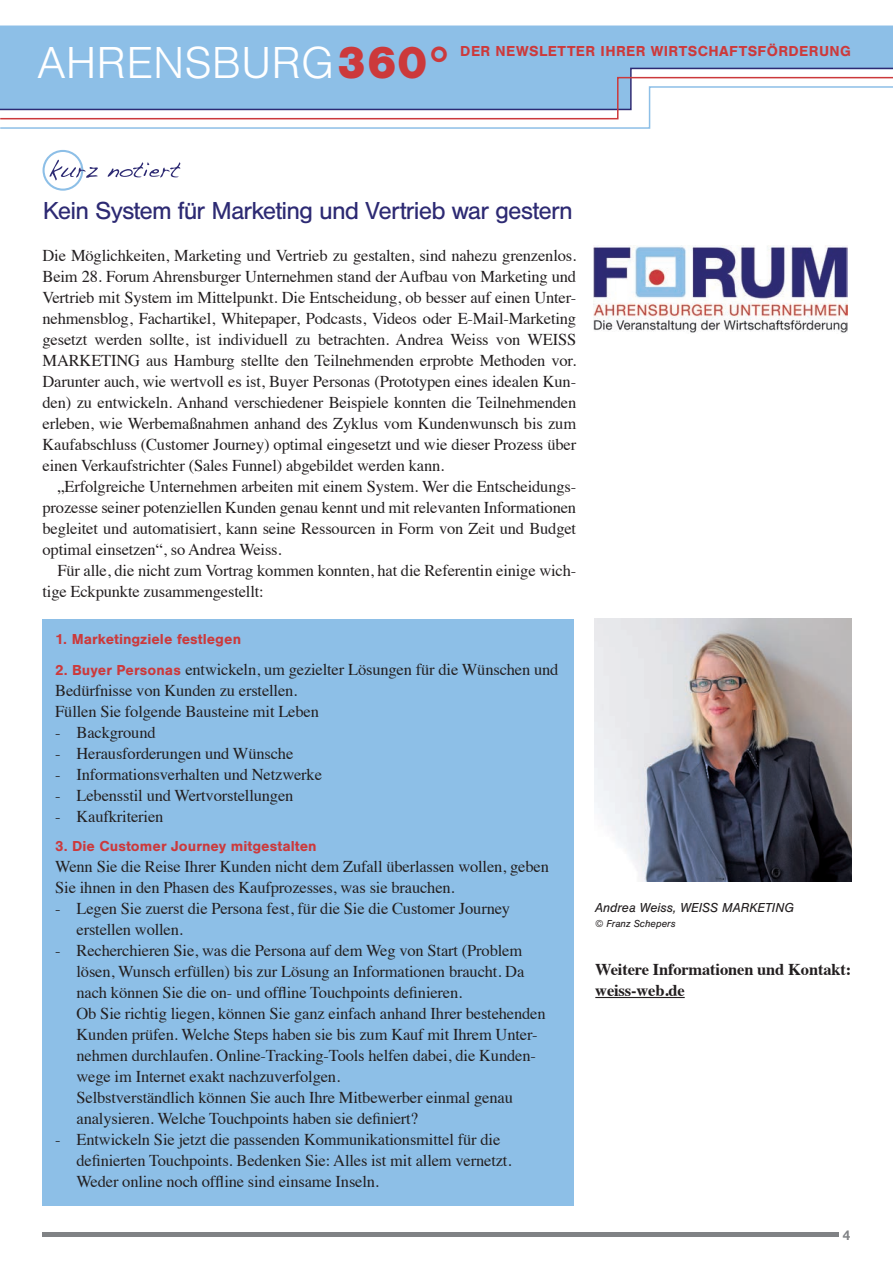
<style>
.page{position:relative;width:893px;height:1263px;background:#fff}
.page>*{position:absolute;margin:0;border:0;box-sizing:border-box;transform-origin:0 0}
.t1{font:300 46.5px "Sans";color:#fff}
.t2{font:25.5px "Sans";letter-spacing:-.035em;color:#2d2a73}
.t3{font:16.5px/21px "Times";letter-spacing:-.01em;color:#231f20}
.t4{font:700 16.5px/21px "Times";letter-spacing:-.01em;color:#231f20}
.t5{font:700 15px "Sans";letter-spacing:.005em;color:#cc393b}
.t6{font:700 15px "Sans";letter-spacing:.025em;color:#cc393b}
.t7{font:italic 13.5px "Sans";color:#231f20}
.t8{font:700 13.5px "Helvetica Neue";color:#808285}
.t9{font:italic 10.5px "Sans";color:#231f20}
.s1{font-weight:900;color:#cc393b}
.s2{font-family:"Sans";font-weight:700;font-size:15px;color:#cc393b}
</style>
<div class="page">
<div style="left:43px;top:619px;width:531px;height:586px;background:#8dbfe7"></div>
<div style="left:0;top:26px;width:893px;height:41px;background:#8dbfe7"></div>
<svg style="left:0;top:67px;width:893px;height:62px"></svg>
<hr style="left:43px;top:1232px;width:796px;height:4px;background:#808285">
<div style="left:43px;top:150px;width:40px;height:41px;border:2px solid #8dbfe7;border-radius:50%"></div>
<svg style="left:50px;top:160px;width:130px;height:20px"></svg>
<img style="left:594px;top:245px;width:253px;height:88px">
<img style="left:594px;top:618px;width:257px;height:264px">
<hr style="left:595px;top:997px;width:90px;height:1px;background:#231f20">
<h1 class="t1" style="left:37px;top:38px;width:415px">AHRENSBURG<span class="s1">360°</span></h1>
<p class="t6" style="left:460px;top:42px;width:392px">DER NEWSLETTER IHRER WIRTSCHAFTSFÖRDERUNG</p>
<h2 class="t2" style="left:43px;top:196px;width:531px">Kein System für Marketing und Vertrieb war gestern</h2>
<p class="t3" style="left:43px;top:244px;width:535px;text-align:justify">Die Möglichkeiten, Marketing und Vertrieb zu gestalten, sind nahezu grenzenlos.<br>Beim 28. Forum Ahrensburger Unternehmen stand der Aufbau von Marketing und Vertrieb mit System im Mittelpunkt. Die Entscheidung, ob besser auf einen Unter&shy;nehmensblog, Fachartikel, Whitepaper, Podcasts, Videos oder E-Mail-Marketing gesetzt werden sollte, ist individuell zu betrachten. Andrea Weiss von WEISS MARKETING aus Hamburg stellte den Teilnehmenden erprobte Methoden vor.<br>Darunter auch, wie wertvoll es ist, Buyer Personas (Prototypen eines idealen Kun&shy;den) zu entwickeln. Anhand verschiedener Beispiele konnten die Teilnehmenden erleben, wie Werbemaßnahmen anhand des Zyklus vom Kundenwunsch bis zum Kaufabschluss (Customer Journey) optimal eingesetzt und wie dieser Prozess über einen Verkaufstrichter (Sales Funnel) abgebildet werden kann.</p>
<p class="t3" style="left:43px;top:475px;width:535px;text-align:justify;text-indent:15px">„Erfolgreiche Unternehmen arbeiten mit einem System. Wer die Entscheidungs&shy;prozesse seiner potenziellen Kunden genau kennt und mit relevanten Informationen begleitet und automatisiert, kann seine Ressourcen in Form von Zeit und Budget optimal einsetzen“, so Andrea Weiss.</p>
<p class="t3" style="left:43px;top:559px;width:535px;text-indent:15px">Für alle, die nicht zum Vortrag kommen konnten, hat die Referentin einige wich&shy;tige Eckpunkte zusammengestellt:</p>
<p class="t5" style="left:55px;top:630px;width:187px">1. Marketingziele festlegen</p>
<p class="t3" style="left:55px;top:658px;width:505px"><span class="s2">2. Buyer Personas</span> entwickeln, um gezielter Lösungen für die Wünschen und<br>Bedürfnisse von Kunden zu erstellen.<br>Füllen Sie folgende Bausteine mit Leben</p>
<p class="t3" style="left:55px;top:721px;width:102px">- Background</p>
<p class="t3" style="left:55px;top:742px;width:240px">- Herausforderungen und Wünsche</p>
<p class="t3" style="left:55px;top:763px;width:268px">- Informationsverhalten und Netzwerke</p>
<p class="t3" style="left:55px;top:784px;width:240px">- Lebensstil und Wertvorstellungen</p>
<p class="t3" style="left:55px;top:805px;width:110px">- Kaufkriterien</p>
<p class="t5" style="left:55px;top:837px;width:263px">3. Die Customer Journey mitgestalten</p>
<p class="t3" style="left:55px;top:854px;width:495px">Wenn Sie die Reise Ihrer Kunden nicht dem Zufall überlassen wollen, geben<br>Sie ihnen in den Phasen des Kaufprozesses, was sie brauchen.</p>
<p class="t3" style="left:77px;top:896px;width:435px;text-indent:-21px">- Legen Sie zuerst die Persona fest, für die Sie die Customer Journey erstellen wollen.</p>
<p class="t3" style="left:77px;top:938px;width:471px;text-indent:-21px">- Recherchieren Sie, was die Persona auf dem Weg von Start (Problem lösen, Wunsch erfüllen) bis zur Lösung an Informationen braucht. Da nach können Sie die on- und offline Touchpoints definieren.<br>Ob Sie richtig liegen, können Sie ganz einfach anhand Ihrer bestehenden Kunden prüfen. Welche Steps haben sie bis zum Kauf mit Ihrem Unter&shy;nehmen durchlaufen. Online-Tracking-Tools helfen dabei, die Kunden&shy;wege im Internet exakt nachzuverfolgen.<br>Selbstverständlich können Sie auch Ihre Mitbewerber einmal genau analysieren. Welche Touchpoints haben sie definiert?</p>
<p class="t3" style="left:77px;top:1127px;width:436px;text-indent:-21px">- Entwickeln Sie jetzt die passenden Kommunikationsmittel für die definierten Touchpoints. Bedenken Sie: Alles ist mit allem vernetzt.<br>Weder online noch offline sind einsame Inseln.</p>
<p class="t7" style="left:595px;top:899px;width:200px">Andrea Weiss, WEISS MARKETING</p>
<p class="t9" style="left:595px;top:917px;width:82px">© Franz Schepers</p>
<p class="t4" style="left:595px;top:957px;width:257px">Weitere Informationen und Kontakt: weiss-web.de</p>
<p class="t8" style="left:843px;top:1224px;width:9px">4</p>
</div>
